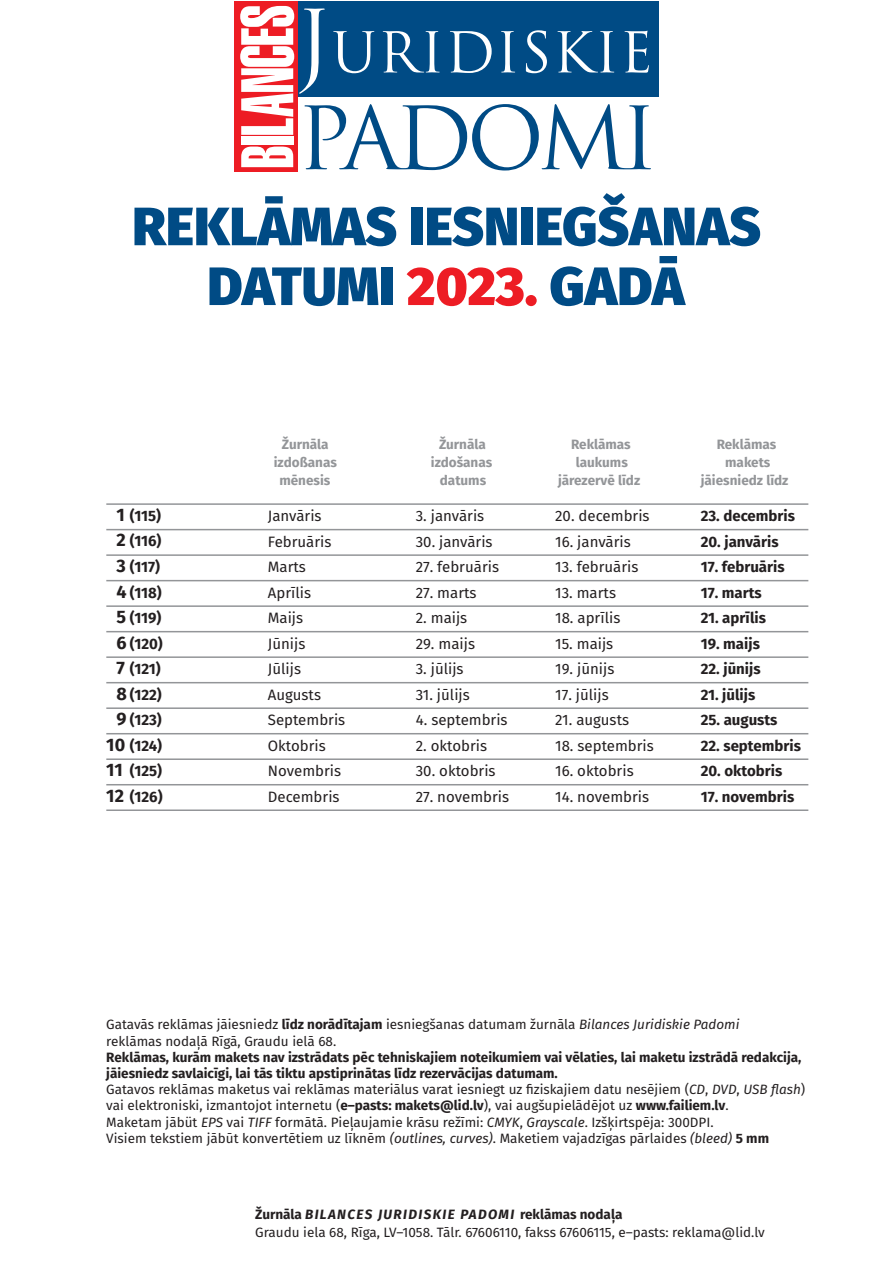
<style>
.page{position:relative;width:893px;height:1263px;background:#fff}
.page>*{position:absolute;margin:0;border:0;box-sizing:border-box;transform-origin:0 0}
.t1{font:800 54px/59.8px "Fira Sans";color:#004b85;text-align:center}
.t2{font:15px/25.5px "Fira Sans";color:#231f20}
.t3{font:700 15px/25.5px "Fira Sans";color:#231f20;text-align:right}
.t4{font:13.5px/16.2px "Fira Sans";color:#231f20}
.t5{font:700 13.5px/18px "Fira Sans";color:#939598;text-align:center}
.s1{color:#ed1c24}
.s2{font-size:18px}
.s3{font-weight:700}
.s4{font-style:italic}
.s5{font-weight:700;font-style:italic}
</style>
<div class="page">
<hr style="left:106px;top:810px;width:702px;height:1px;background:#939598">
<hr style="left:106px;top:758px;width:702px;height:2px;background:#939598">
<hr style="left:106px;top:733px;width:702px;height:1px;background:#939598">
<hr style="left:106px;top:707px;width:702px;height:2px;background:#939598">
<hr style="left:106px;top:682px;width:702px;height:1px;background:#939598">
<hr style="left:106px;top:631px;width:702px;height:1px;background:#939598">
<hr style="left:106px;top:656px;width:702px;height:2px;background:#939598">
<hr style="left:106px;top:605px;width:702px;height:2px;background:#939598">
<hr style="left:106px;top:580px;width:702px;height:1px;background:#939598">
<hr style="left:106px;top:784px;width:702px;height:1px;background:#939598">
<hr style="left:106px;top:554px;width:702px;height:2px;background:#939598">
<hr style="left:106px;top:529px;width:702px;height:1px;background:#939598">
<hr style="left:106px;top:503px;width:702px;height:2px;background:#939598">
<div style="left:298px;top:1px;width:361px;height:96px;background:#004b85"></div>
<div style="left:234px;top:1px;width:64px;height:170px;background:#ed1c24"></div>
<svg style="left:240px;top:6px;width:411px;height:165px"></svg>
<h1 class="t1" style="left:132px;top:206px;width:630px">REKLĀMAS IESNIEGŠANAS<br>DATUMI <span class="s1">2023.</span> GADĀ</h1>
<p class="t5" style="left:274px;top:436px;width:65px">Žurnāla izdoßanas mēnesis</p>
<p class="t5" style="left:431px;top:436px;width:63px">Žurnāla izdošanas datums</p>
<p class="t5" style="left:558px;top:436px;width:84px">Reklāmas laukums jārezervē līdz</p>
<p class="t5" style="left:701px;top:436px;width:89px">Reklāmas makets jāiesniedz līdz</p>
<p class="t3" style="left:106px;top:504px;width:58px"><span class="s2">1</span> (115)<br><span class="s2">2</span> (116)<br><span class="s2">3</span> (117)<br><span class="s2">4</span> (118)<br><span class="s2">5</span> (119)<br><span class="s2">6</span> (120)<br><span class="s2">7</span> (121)<br><span class="s2">8</span> (122)<br><span class="s2">9</span> (123)<br><span class="s2">10</span> (124)<br><span class="s2">11</span> (125)<br><span class="s2">12</span> (126)</p>
<p class="t2" style="left:268px;top:504px;width:55px">Janvāris</p>
<p class="t2" style="left:268px;top:529px;width:65px">Februāris</p>
<p class="t2" style="left:268px;top:555px;width:79px">Marts<br>Aprīlis<br>Maijs<br>Jūnijs<br>Jūlijs<br>Augusts<br>Septembris<br>Oktobris<br>Novembris<br>Decembris</p>
<p class="t2" style="left:416px;top:504px;width:70px">3. janvāris</p>
<p class="t2" style="left:416px;top:529px;width:78px">30. janvāris</p>
<p class="t2" style="left:416px;top:555px;width:85px">27. februāris</p>
<p class="t2" style="left:416px;top:580px;width:62px">27. marts</p>
<p class="t2" style="left:416px;top:606px;width:53px">2. maijs</p>
<p class="t2" style="left:416px;top:632px;width:61px">29. maijs</p>
<p class="t2" style="left:416px;top:657px;width:49px">3. jūlijs</p>
<p class="t2" style="left:416px;top:683px;width:55px">31. jūlijs</p>
<p class="t2" style="left:416px;top:708px;width:93px">4. septembris</p>
<p class="t2" style="left:416px;top:734px;width:73px">2. oktobris</p>
<p class="t2" style="left:416px;top:759px;width:81px">30. oktobris</p>
<p class="t2" style="left:416px;top:785px;width:95px">27. novembris</p>
<p class="t2" style="left:555px;top:504px;width:96px">20. decembris</p>
<p class="t2" style="left:555px;top:529px;width:77px">16. janvāris</p>
<p class="t2" style="left:555px;top:555px;width:85px">13. februāris</p>
<p class="t2" style="left:555px;top:581px;width:62px">13. marts</p>
<p class="t2" style="left:555px;top:606px;width:67px">18. aprīlis</p>
<p class="t2" style="left:555px;top:632px;width:60px">15. maijs</p>
<p class="t2" style="left:555px;top:657px;width:61px">19. jūnijs</p>
<p class="t2" style="left:555px;top:683px;width:55px">17. jūlijs</p>
<p class="t2" style="left:555px;top:708px;width:75px">21. augusts</p>
<p class="t2" style="left:555px;top:734px;width:100px">18. septembris</p>
<p class="t2" style="left:555px;top:759px;width:80px">16. oktobris</p>
<p class="t2" style="left:555px;top:785px;width:95px">14. novembris</p>
<p class="t3" style="left:701px;top:504px;width:96px">23. decembris</p>
<p class="t3" style="left:701px;top:529px;width:79px">20. janvāris</p>
<p class="t3" style="left:701px;top:555px;width:85px">17. februāris</p>
<p class="t3" style="left:701px;top:581px;width:63px">17. marts</p>
<p class="t3" style="left:701px;top:606px;width:67px">21. aprīlis</p>
<p class="t3" style="left:701px;top:632px;width:61px">19. maijs</p>
<p class="t3" style="left:701px;top:657px;width:61px">22. jūnijs</p>
<p class="t3" style="left:701px;top:683px;width:56px">21. jūlijs</p>
<p class="t3" style="left:701px;top:708px;width:78px">25. augusts</p>
<p class="t3" style="left:701px;top:734px;width:102px">22. septembris</p>
<p class="t3" style="left:701px;top:759px;width:83px">20. oktobris</p>
<p class="t3" style="left:701px;top:785px;width:95px">17. novembris</p>
<p class="t4" style="left:106px;top:1017px;width:635px">Gatavās reklāmas jāiesniedz <span class="s3">līdz norādītajam</span> iesniegšanas datumam žurnāla <span class="s4">Bilances Juridiskie Padomi </span>reklāmas nodaļā Rīgā, Graudu ielā 68.</p>
<p class="t4" style="left:106px;top:1050px;width:700px"><span class="s3">Reklāmas, kurām makets nav izstrādats pēc tehniskajiem noteikumiem vai vēlaties, lai maketu izstrādā redakcija, jāiesniedz savlaicīgi, lai tās tiktu apstiprinātas līdz rezervācijas datumam.<br></span>Gatavos reklāmas maketus vai reklāmas materiālus varat iesniegt uz fiziskajiem datu nesējiem (<span class="s4">CD</span>, <span class="s4">DVD</span>, <span class="s4">USB flash</span>) vai elektroniski, izmantojot internetu (<span class="s3">e–pasts: makets@lid.lv</span>), vai augšupielādējot uz <span class="s3">www.failiem.lv</span>.<br>Maketam jābüt <span class="s4">EPS</span> vai <span class="s4">TIFF</span> formātā. Pieļaujamie krāsu režīmi: <span class="s4">CMYK</span>, <span class="s4">Grayscale</span>. Izšķirtspēja: 300DPI.<br>Visiem tekstiem jābūt konvertētiem uz līknēm <span class="s4">(outlines, curves)</span>. Maketiem vajadzīgas pārlaides <span class="s4">(bleed)</span> <span class="s3">5 mm</span></p>
<p class="t4" style="left:255px;top:1206px;width:511px;line-height:18px"><span class="s3">Žurnāla</span> <span class="s5">BILANCES JURIDISKIE PADOMI</span> <span class="s3">reklāmas nodaļa<br></span>Graudu iela 68, Rīga, LV–1058. Tālr. 67606110, fakss 67606115, e–pasts: reklama@lid.lv</p>
</div>
